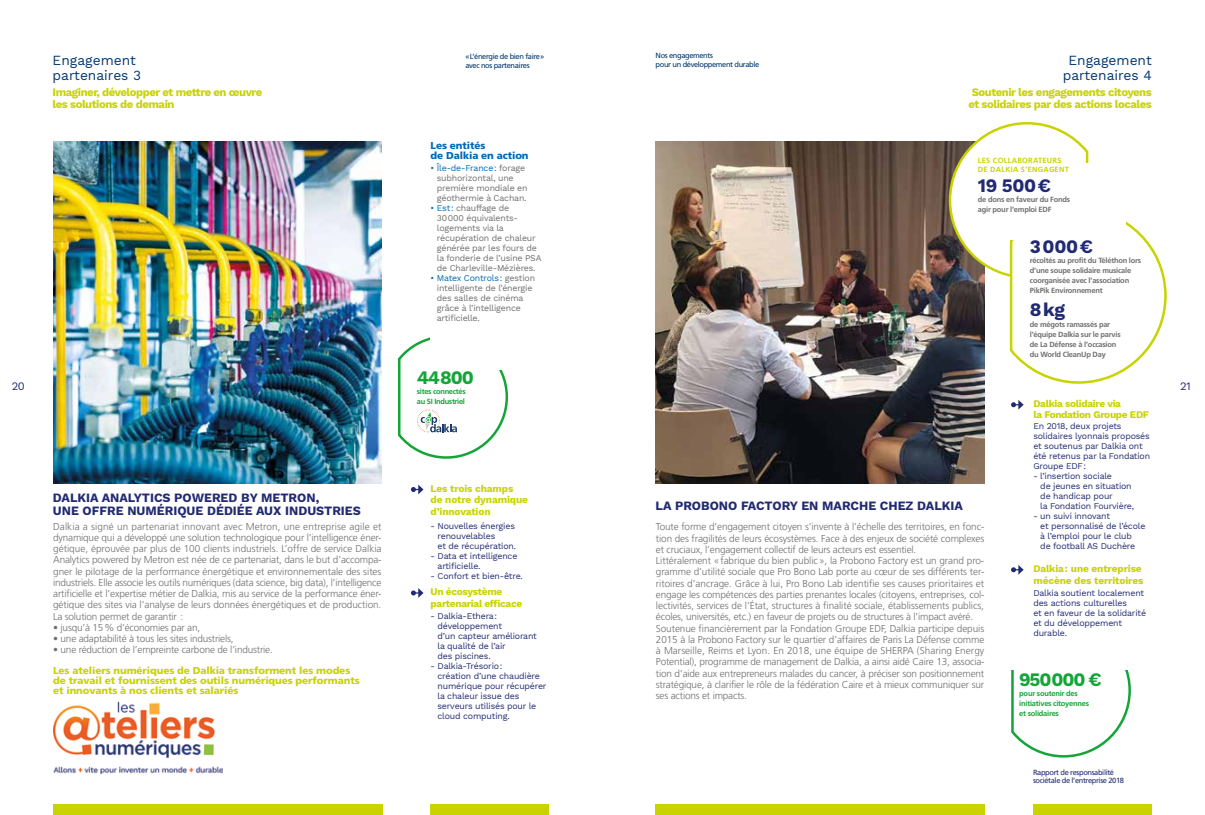
<style>
.page{position:relative;width:1205px;height:815px;background:#fff}
.page>*{position:absolute;margin:0;border:0;box-sizing:border-box;transform-origin:0 0}
.t1{font:700 18.75px "Work Sans";letter-spacing:-.02em;color:#212a72}
.t2{font:700 18.75px "Work Sans";letter-spacing:-.06em;color:#13a538}
.t3{font:13.75px/15px "Work Sans";color:#003770;text-align:center}
.t4{font:700 12.5px/12.5px "Work Sans";color:#212a72}
.t5{font:700 11.25px/12.5px "Work Sans";letter-spacing:-.04em;color:#c8d300}
.t6{font:11.25px "Work Sans";color:#212a72}
.t7{font:300 10px/11.2px "Frutiger LT Std";letter-spacing:-.015em;color:#706f6f;text-align:justify}
.t8{font:700 10px/11.2px "Work Sans";letter-spacing:-.015em;color:#c8d300}
.t9{font:900 10px/10px "Frutiger";letter-spacing:-.01em;color:#c8d300}
.t10{font:900 10px/10px "Frutiger";letter-spacing:-.01em;color:#0069b4}
.t11{font:8.75px/10px "Work Sans";letter-spacing:-.02em;color:#212a72}
.t12{font:8.75px/10px "Work Sans";letter-spacing:-.02em;color:#706f6f}
.t13{font:700 7.5px/10px "Frutiger LT Std";letter-spacing:-.03em;color:#706f6f}
.t14{font:7.5px/8.8px "Frutiger LT Std";letter-spacing:-.05em;color:#003770}
.t15{font:700 7.5px/10px "Frutiger LT Std";letter-spacing:-.03em;color:#13a538}
.t16{font:7.5px/8.8px "Frutiger LT Std";letter-spacing:-.05em;color:#212a72}
.t17{font:700 7.5px/8.8px "Frutiger LT Std";letter-spacing:.03em;color:#c8d300}
.s1{color:#0069b4}
</style>
<div class="page">
<div style="left:53px;top:804px;width:329px;height:11px;background:#c8d300"></div>
<div style="left:431px;top:804px;width:118px;height:11px;background:#c8d300"></div>
<div style="left:1033px;top:804px;width:119px;height:11px;background:#c8d300"></div>
<div style="left:655px;top:804px;width:329px;height:11px;background:#c8d300"></div>
<img style="left:53px;top:141px;width:328px;height:343px">
<svg style="left:411px;top:485px;width:12px;height:9px"></svg>
<svg style="left:411px;top:588px;width:12px;height:10px"></svg>
<img style="left:54px;top:701px;width:168px;height:72px">
<svg style="left:398px;top:337px;width:110px;height:122px"></svg>
<img style="left:656px;top:142px;width:328px;height:342px">
<svg style="left:1011px;top:670px;width:120px;height:88px"></svg>
<svg style="left:1011px;top:565px;width:12px;height:10px"></svg>
<svg style="left:1011px;top:400px;width:12px;height:10px"></svg>
<svg style="left:947px;top:122px;width:220px;height:263px"></svg>
<div style="left:1005px;top:163px;width:120px;height:77px;background:#fff"></div>
<p class="t14" style="left:465px;top:52px;width:80px">«L’énergie de bien faire» avec nos partenaires</p>
<p class="t14" style="left:656px;top:51px;width:105px">Nos engagements<br>pour un développement durable</p>
<h2 class="t3" style="left:53px;top:54px;width:90px;text-align:left">Engagement partenaires 3</h2>
<p class="t5" style="left:53px;top:86px;width:211px">Imaginer, développer et mettre en œuvre les solutions de demain</p>
<p class="t5" style="left:968px;top:86px;width:185px;text-align:center">Soutenir les engagements citoyens et solidaires par des actions locales</p>
<h2 class="t3" style="left:1063px;top:54px;width:91px">Engagement partenaires 4</h2>
<p class="t10" style="left:431px;top:141px;width:99px">Les entités<br>de Dalkia en action</p>
<p class="t12" style="left:437px;top:164px;width:92px;text-indent:-6px"><span class="s1">• Île-de-France:</span> forage subhorizontal, une première mondiale en géothermie à Cachan.</p>
<p class="t12" style="left:437px;top:204px;width:106px;text-indent:-6px"><span class="s1">• Est:</span> chauffage de<br>30000 équivalents&shy;logements via la récupération de chaleur générée par les fours de la fonderie de l’usine PSA de Charleville-Mézières.</p>
<p class="t12" style="left:437px;top:274px;width:100px;text-indent:-6px"><span class="s1">• Matex Controls:</span> gestion intelligente de l’énergie des salles de cinéma grâce à l’intelligence artificielle.</p>
<p class="t17" style="left:978px;top:156px;width:92px">LES COLLABORATEURS<br>DE DALKIA S’ENGAGENT</p>
<p class="t13" style="left:978px;top:195px;width:94px">de dons en faveur du Fonds agir pour l’emploi EDF</p>
<h1 class="t1" style="left:978px;top:175px;width:75px">19 500€</h1>
<h1 class="t1" style="left:1030px;top:236px;width:64px">3000€</h1>
<p class="t13" style="left:1030px;top:256px;width:113px">récoltés au profit du Téléthon lors d’une soupe solidaire musicale coorganisée avec l’association<br>PikPik Environnement</p>
<h1 class="t1" style="left:1030px;top:299px;width:37px">8kg</h1>
<p class="t13" style="left:1030px;top:320px;width:92px">de mégots ramassés par l’équipe Dalkia sur le parvis de La Défense à l’occasion du World CleanUp Day</p>
<h1 class="t2" style="left:417px;top:367px;width:58px">44800</h1>
<p class="t6" style="left:12px;top:379px;width:14px">20</p>
<p class="t6" style="left:1180px;top:379px;width:12px">21</p>
<p class="t15" style="left:417px;top:386px;width:50px">sites connectés au SI Industriel</p>
<p class="t8" style="left:1033px;top:399px;width:117px">Dalkia solidaire via<br>la Fondation Groupe EDF</p>
<p class="t4" style="left:53px;top:492px;width:309px">DALKIA ANALYTICS POWERED BY METRON,<br>UNE OFFRE NUMÉRIQUE DÉDIÉE AUX INDUSTRIES</p>
<p class="t7" style="left:53px;top:521px;width:330px">Dalkia a signé un partenariat innovant avec Metron, une entreprise agile et dynamique qui a développé une solution technologique pour l’intelligence éner&shy;gétique, éprouvée par plus de 100 clients industriels. L’offre de service Dalkia Analytics powered by Metron est née de ce partenariat, dans le but d’accompa&shy;gner le pilotage de la performance énergétique et environnementale des sites industriels. Elle associe les outils numériques (data science, big data), l’intelligence artificielle et l’expertise métier de Dalkia, mis au service de la performance éner&shy;gétique des sites via l’analyse de leurs données énergétiques et de production.<br>La solution permet de garantir :</p>
<p class="t7" style="left:53px;top:622px;width:149px">• jusqu’à 15% d’économies par an,</p>
<p class="t7" style="left:53px;top:633px;width:182px">• une adaptabilité à tous les sites industriels,</p>
<p class="t7" style="left:53px;top:644px;width:221px">• une réduction de l’empreinte carbone de l’industrie.</p>
<p class="t9" style="left:53px;top:665px;width:308px">Les ateliers numériques de Dalkia transforment les modes de travail et fournissent des outils numériques performants et innovants à nos clients et salariés</p>
<p class="t8" style="left:431px;top:484px;width:99px">Les trois champs de notre dynamique d’innovation</p>
<p class="t11" style="left:437px;top:521px;width:80px;text-indent:-7px">- Nouvelles énergies renouvelables<br>et de récupération.</p>
<p class="t11" style="left:437px;top:551px;width:81px;text-indent:-7px">- Data et intelligence artificielle.</p>
<p class="t11" style="left:431px;top:571px;width:94px">- Confort et bien-être.</p>
<p class="t11" style="left:437px;top:612px;width:101px;text-indent:-7px">- Dalkia-Ethera: développement<br>d’un capteur améliorant la qualité de l’air<br>des piscines.</p>
<p class="t11" style="left:437px;top:662px;width:110px;text-indent:-7px">- Dalkia-Trésorio:<br>création d’une chaudière numérique pour récupérer la chaleur issue des serveurs utilisés pour le cloud computing.</p>
<p class="t8" style="left:431px;top:587px;width:93px">Un écosystème partenarial efficace</p>
<p class="t4" style="left:656px;top:500px;width:309px">LA PROBONO FACTORY EN MARCHE CHEZ DALKIA</p>
<p class="t7" style="left:656px;top:521px;width:330px;text-align:left">Toute forme d’engagement citoyen s’invente à l’échelle des territoires, en fonc&shy;tion des fragilités de leurs écosystèmes. Face à des enjeux de société complexes et cruciaux, l’engagement collectif de leurs acteurs est essentiel.<br>Littéralement «fabrique du bien public», la Probono Factory est un grand pro&shy;gramme d’utilité sociale que Pro Bono Lab porte au cœur de ses différents ter&shy;ritoires d’ancrage. Grâce à lui, Pro Bono Lab identifie ses causes prioritaires et engage les compétences des parties prenantes locales (citoyens, entreprises, col&shy;lectivités, services de l’État, structures à finalité sociale, établissements publics, écoles, universités, etc.) en faveur de projets ou de structures à l’impact avéré.<br>Soutenue financièrement par la Fondation Groupe EDF, Dalkia participe depuis 2015 à la Probono Factory sur le quartier d’affaires de Paris La Défense comme à Marseille, Reims et Lyon. En 2018, une équipe de SHERPA (Sharing Energy Potential), programme de management de Dalkia, a ainsi aidé Caire 13, associa&shy;tion d’aide aux entrepreneurs malades du cancer, à préciser son positionnement stratégique, à clarifier le rôle de la fédération Caire et à mieux communiquer sur ses actions et impacts.</p>
<p class="t11" style="left:1033px;top:422px;width:118px">En 2018, deux projets solidaires lyonnais proposés et soutenus par Dalkia ont été retenus par la Fondation<br>Groupe EDF:</p>
<p class="t11" style="left:1040px;top:472px;width:95px;text-indent:-7px">- l’insertion sociale<br>de jeunes en situation de handicap pour<br>la Fondation Fourvière,</p>
<p class="t11" style="left:1040px;top:512px;width:107px;text-indent:-7px">- un suivi innovant<br>et personnalisé de l’école à l’emploi pour le club<br>de football AS Duchère</p>
<p class="t8" style="left:1033px;top:564px;width:112px">Dalkia: une entreprise mécène des territoires</p>
<p class="t11" style="left:1033px;top:588px;width:114px">Dalkia soutient localement des actions culturelles<br>et en faveur de la solidarité et du développement durable.</p>
<h1 class="t2" style="left:1019px;top:668px;width:84px">950000 €</h1>
<p class="t15" style="left:1019px;top:689px;width:71px">pour soutenir des initiatives citoyennes et solidaires</p>
<p class="t16" style="left:1033px;top:768px;width:92px">Rapport de responsabilité sociétale de l’entreprise 2018</p>
</div>
